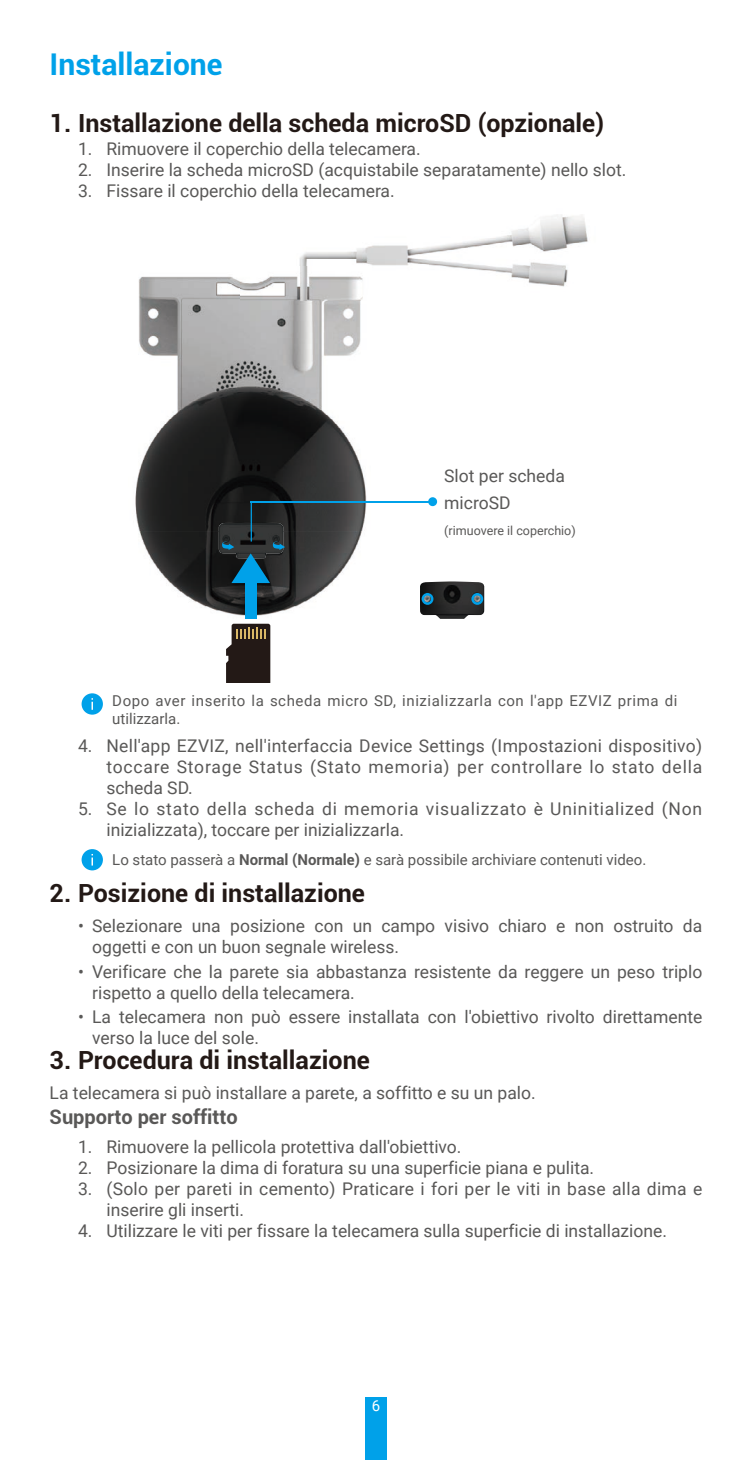
<style>
.page{position:relative;width:752px;height:1460px;background:#fff}
.page>*{position:absolute;margin:0;border:0;box-sizing:border-box;transform-origin:0 0}
.t1{font:700 30px "Roboto";color:#00a1e9}
.t2{font:700 25px "Roboto";color:#231916}
.t3{font:700 20px "Roboto";color:#595857}
.t4{font:17.5px/21px "Roboto";color:#595857}
.t5{font:17.5px/21px "Roboto";letter-spacing:.045em;color:#595857}
.t6{font:15px/18px "Roboto";letter-spacing:.04em;color:#595857}
.t7{font:15px "Roboto";color:#595857}
.t8{font:15px "Roboto";color:#fff}
.t9{font:12.5px "Roboto";color:#595857}
.s1{font-weight:700}
</style>
<div class="page">
<div style="left:365px;top:1398px;width:21px;height:62px;background:#00a1e9"></div>
<svg style="left:226px;top:624px;width:44px;height:59px;background:#3b3028"></svg>
<div style="left:428px;top:497px;width:9px;height:9px;background:#00a1e9;border-radius:50%"></div>
<img style="left:420px;top:581px;width:64px;height:38px">
<svg style="left:421px;top:593px;width:12px;height:12px"></svg>
<svg style="left:471px;top:593px;width:12px;height:12px"></svg>
<img style="left:135px;top:276px;width:235px;height:343px">
<img style="left:219px;top:523px;width:3px;height:35px">
<div style="left:245px;top:583px;width:11px;height:36px;background:#00a1e9"></div>
<svg style="left:222px;top:523px;width:63px;height:60px;background:#22404d"></svg>
<img style="left:299px;top:214px;width:289px;height:73px">
<img style="left:240px;top:267px;width:131px;height:33px">
<hr style="left:250px;top:502px;width:179px;height:1px;background:#00a1e9">
<div style="left:81px;top:693px;width:22px;height:22px;background:#00a1e9;border-radius:50%"></div>
<svg style="left:91px;top:698px;width:2px;height:12px"></svg>
<div style="left:81px;top:849px;width:22px;height:21px;background:#00a1e9;border-radius:50%"></div>
<svg style="left:91px;top:854px;width:2px;height:11px"></svg>
<h1 class="t1" style="left:50px;top:43px;width:174px">Installazione</h1>
<h2 class="t2" style="left:50px;top:105px;width:555px">1. Installazione della scheda microSD (opzionale)</h2>
<p class="t4" style="left:78px;top:138px;width:344px">1. Rimuovere il coperchio della telecamera.</p>
<p class="t4" style="left:78px;top:159px;width:549px">2. Inserire la scheda microSD (acquistabile separatamente) nello slot.</p>
<p class="t4" style="left:78px;top:180px;width:318px">3. Fissare il coperchio della telecamera.</p>
<p class="t4" style="left:444px;top:461px;width:122px;line-height:27.2px">Slot per scheda microSD</p>
<p class="t9" style="left:444px;top:521px;width:133px">(rimuovere il coperchio)</p>
<p class="t6" style="left:112px;top:691px;width:566px">Dopo aver inserito la scheda micro SD, inizializzarla con l'app EZVIZ prima di utilizzarla.</p>
<p class="t4" style="left:106px;top:734px;width:597px;text-align:justify;text-indent:-28px">4. Nell'app EZVIZ, nell'interfaccia Device Settings (Impostazioni dispositivo) toccare Storage Status (Stato memoria) per controllare lo stato della scheda SD.</p>
<p class="t5" style="left:106px;top:797px;width:597px;text-indent:-28px">5. Se lo stato della scheda di memoria visualizzato è Uninitialized (Non inizializzata), toccare per inizializzarla.</p>
<p class="t7" style="left:112px;top:849px;width:535px">Lo stato passerà a <span class="s1">Normal (Normale)</span> e sarà possibile archiviare contenuti video.</p>
<h2 class="t2" style="left:50px;top:876px;width:317px">2. Posizione di installazione</h2>
<p class="t4" style="left:92px;top:915px;width:611px;text-indent:-14px">• Selezionare una posizione con un campo visivo chiaro e non ostruito da oggetti e con un buon segnale wireless.</p>
<p class="t4" style="left:92px;top:960px;width:611px;text-indent:-14px">• Verificare che la parete sia abbastanza resistente da reggere un peso triplo rispetto a quello della telecamera.</p>
<p class="t4" style="left:92px;top:1006px;width:611px;text-indent:-14px">• La telecamera non può essere installata con l'obiettivo rivolto direttamente verso la luce del sole.</p>
<h2 class="t2" style="left:50px;top:1042px;width:321px">3. Procedura di installazione</h2>
<p class="t4" style="left:50px;top:1081px;width:487px">La telecamera si può installare a parete, a soffitto e su un palo.</p>
<p class="t3" style="left:50px;top:1103px;width:189px">Supporto per soffitto</p>
<p class="t4" style="left:78px;top:1136px;width:385px">1. Rimuovere la pellicola protettiva dall'obiettivo.</p>
<p class="t4" style="left:78px;top:1157px;width:517px">2. Posizionare la dima di foratura su una superficie piana e pulita.</p>
<p class="t4" style="left:106px;top:1178px;width:597px;text-indent:-28px">3. (Solo per pareti in cemento) Praticare i fori per le viti in base alla dima e inserire gli inserti.</p>
<p class="t4" style="left:78px;top:1220px;width:590px">4. Utilizzare le viti per fissare la telecamera sulla superficie di installazione.</p>
<p class="t8" style="left:371px;top:1395px;width:10px">6</p>
</div>
